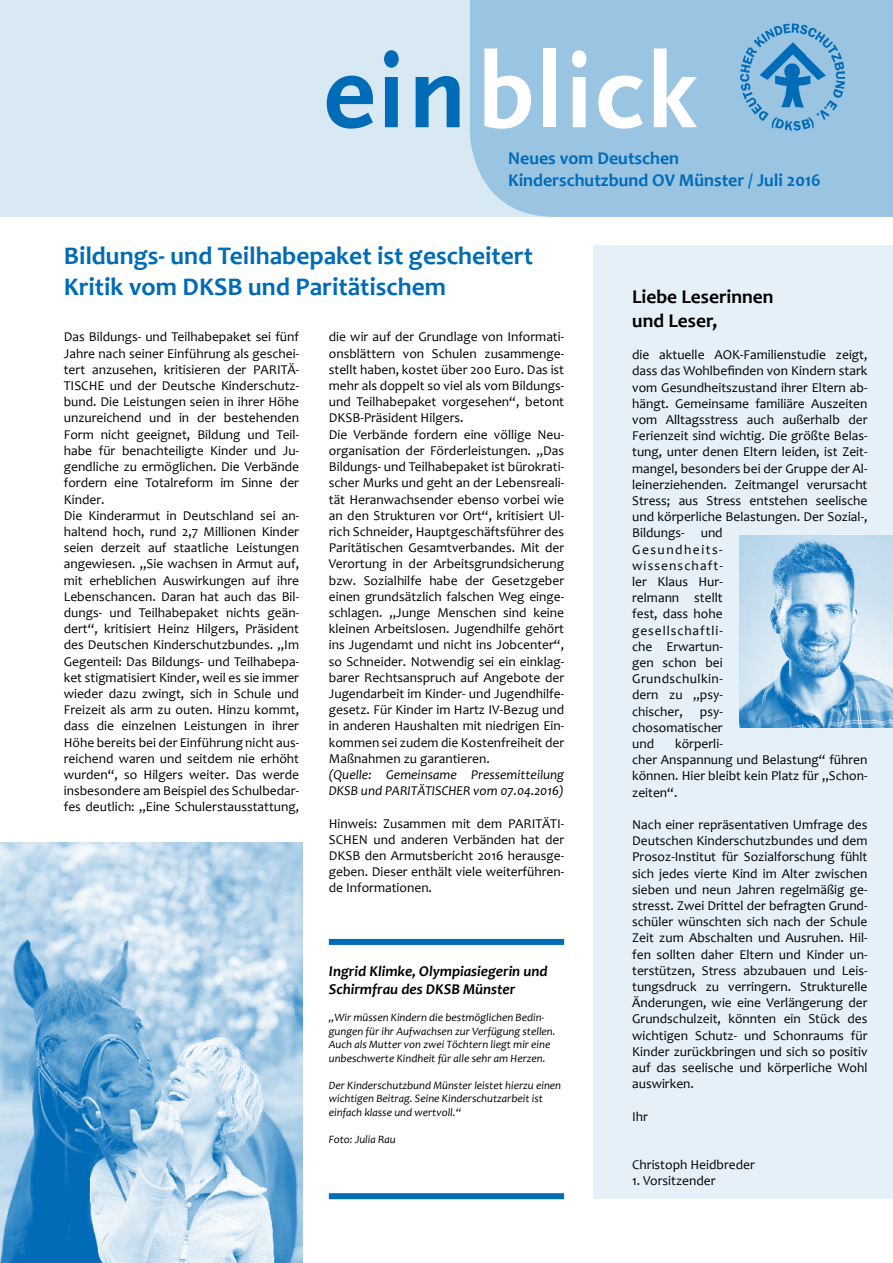
<style>
.page{position:relative;width:893px;height:1263px;background:#fff}
.page>*{position:absolute;margin:0;border:0;box-sizing:border-box;transform-origin:0 0}
.t1{font:700 108px "Scala Sans";letter-spacing:.03em;color:#fff}
.t2{font:700 25.5px/30.6px "Candara";color:#006bb6}
.t3{font:700 19.5px/23.4px "Candara";color:#000}
.t4{font:700 18px/21.6px "Candara";color:#006bb6}
.t5{font:italic 700 15px/18px "Candara";color:#000}
.t6{font:13.5px/16.2px "Candara";color:#000}
.t7{font:italic 13.5px/16.2px "Candara";color:#000}
.t8{font:italic 11.25px/13.5px "Candara";color:#000}
.s1{color:#006bb6}
</style>
<div class="page">
<div style="left:0;top:0;width:893px;height:217px;background:#d9e9f4"></div>
<div style="left:594px;top:246px;width:299px;height:953px;background:#e6f0f8"></div>
<div style="left:329px;top:939px;width:235px;height:6px;background:#006bb6"></div>
<div style="left:329px;top:1193px;width:235px;height:6px;background:#006bb6"></div>
<div style="left:470px;top:0;width:423px;height:217px;background:#99c4e2"></div>
<img style="left:0;top:843px;width:302px;height:420px">
<img style="left:740px;top:536px;width:153px;height:191px">
<img style="left:739px;top:23px;width:109px;height:112px">
<h1 class="t1" style="left:324px;top:34px;width:375px"><span class="s1">ein</span>blick</h1>
<h3 class="t4" style="left:508px;top:147px;width:314px">Neues vom Deutschen<br>Kinderschutzbund OV Münster / Juli 2016</h3>
<h2 class="t2" style="left:64px;top:240px;width:471px">Bildungs- und Teilhabepaket ist gescheitert<br>Kritik vom DKSB und Paritätischem</h2>
<p class="t6" style="left:329px;top:329px;width:237px">die wir auf der Grundlage von Informati&shy;onsblättern von Schulen zusammenge&shy;stellt haben, kostet über 200 Euro. Das ist mehr als doppelt so viel als vom Bildungs&shy;und Teilhabepaket vorgesehen“, betont DKSB-Präsident Hilgers.<br>Die Verbände fordern eine völlige Neu&shy;organisation der Förderleistungen. „Das Bildungs- und Teilhabepaket ist bürokrati&shy;scher Murks und geht an der Lebensreali&shy;tät Heranwachsender ebenso vorbei wie an den Strukturen vor Ort“, kritisiert Ul&shy;rich Schneider, Hauptgeschäftsführer des Paritätischen Gesamtverbandes. Mit der Verortung in der Arbeitsgrundsicherung bzw. Sozialhilfe habe der Gesetzgeber einen grundsätzlich falschen Weg einge&shy;schlagen. „Junge Menschen sind keine kleinen Arbeitslosen. Jugendhilfe gehört ins Jugendamt und nicht ins Jobcenter“, so Schneider. Notwendig sei ein einklag&shy;barer Rechtsanspruch auf Angebote der Jugendarbeit im Kinder- und Jugendhilfe&shy;gesetz. Für Kinder im Hartz IV-Bezug und in anderen Haushalten mit niedrigen Ein&shy;kommen sei zudem die Kostenfreiheit der Maßnahmen zu garantieren.</p>
<p class="t7" style="left:329px;top:766px;width:237px">(Quelle: Gemeinsame Pressemitteilung<br>DKSB und PARITÄTISCHER vom 07.04.2016)</p>
<p class="t6" style="left:329px;top:815px;width:237px;text-align:justify">Hinweis: Zusammen mit dem PARITÄTI-SCHEN und anderen Verbänden hat der DKSB den Armutsbericht 2016 herausge&shy;geben. Dieser enthält viele weiterführen&shy;de Informationen.</p>
<p class="t6" style="left:64px;top:329px;width:237px">Das Bildungs- und Teilhabepaket sei fünf Jahre nach seiner Einführung als geschei&shy;tert anzusehen, kritisieren der PARITÄ-TISCHE und der Deutsche Kinderschutz&shy;bund. Die Leistungen seien in ihrer Höhe unzureichend und in der bestehenden Form nicht geeignet, Bildung und Teil&shy;habe für benachteiligte Kinder und Ju&shy;gendliche zu ermöglichen. Die Verbände fordern eine Totalreform im Sinne der Kinder.<br>Die Kinderarmut in Deutschland sei an&shy;haltend hoch, rund 2,7 Millionen Kinder seien derzeit auf staatliche Leistungen angewiesen. „Sie wachsen in Armut auf, mit erheblichen Auswirkungen auf ihre Lebenschancen. Daran hat auch das Bil&shy;dungs- und Teilhabepaket nichts geän&shy;dert“, kritisiert Heinz Hilgers, Präsident des Deutschen Kinderschutzbundes. „Im Gegenteil: Das Bildungs- und Teilhabepa&shy;ket stigmatisiert Kinder, weil es sie immer wieder dazu zwingt, sich in Schule und Freizeit als arm zu outen. Hinzu kommt, dass die einzelnen Leistungen in ihrer Höhe bereits bei der Einführung nicht aus&shy;reichend waren und seitdem nie erhöht wurden“, so Hilgers weiter. Das werde insbesondere am Beispiel des Schulbedar&shy;fes deutlich: „Eine Schulerstausstattung,</p>
<p class="t5" style="left:329px;top:962px;width:220px">Ingrid Klimke, Olympiasiegerin und<br>Schirmfrau des DKSB Münster</p>
<p class="t8" style="left:329px;top:1011px;width:228px">„Wir müssen Kindern die bestmöglichen Bedin&shy;gungen für ihr Aufwachsen zur Verfügung stellen.<br>Auch als Mutter von zwei Töchtern liegt mir eine unbeschwerte Kindheit für alle sehr am Herzen.</p>
<p class="t8" style="left:329px;top:1078px;width:234px">Der Kinderschutzbund Münster leistet hierzu einen wichtigen Beitrag. Seine Kinderschutzarbeit ist einfach klasse und wertvoll.“</p>
<p class="t8" style="left:329px;top:1132px;width:68px">Foto: Julia Rau</p>
<h3 class="t3" style="left:632px;top:285px;width:143px">Liebe Leserinnen und Leser,</h3>
<p class="t6" style="left:632px;top:346px;width:237px">die aktuelle AOK-Familienstudie zeigt, dass das Wohlbefinden von Kindern stark vom Gesundheitszustand ihrer Eltern ab&shy;hängt. Gemeinsame familiäre Auszeiten vom Alltagsstress auch außerhalb der<br>Ferienzeit sind wichtig. Die größte Belas&shy;tung, unter denen Eltern leiden, ist Zeit&shy;mangel, besonders bei der Gruppe der Al&shy;leinerziehenden. Zeitmangel verursacht<br>Stress; aus Stress entstehen seelische und körperliche Belastungen. Der Sozial-,<br>Bildungs- und<br>Gesundheits-<br>wissenschaft-<br>ler Klaus Hur-<br>relmann stellt<br>fest, dass hohe<br>gesellschaftli-<br>che Erwartun-<br>gen schon bei<br>Grundschulkin-<br>dern zu „psy-<br>chischer,</p>
<p class="t6" style="left:632px;top:703px;width:92px;text-align:justify;text-indent:68px">psy&shy;chosomatischer und</p>
<p class="t6" style="left:632px;top:735px;width:237px;text-indent:43px">körperli-<br>cher Anspannung und Belastung“ führen können. Hier bleibt kein Platz für „Schon&shy;zeiten“.</p>
<p class="t6" style="left:632px;top:816px;width:237px;text-align:justify">Nach einer repräsentativen Umfrage des Deutschen Kinderschutzbundes und dem Prosoz-Institut für Sozialforschung fühlt sich jedes vierte Kind im Alter zwischen sieben und neun Jahren regelmäßig ge&shy;stresst. Zwei Drittel der befragten Grund&shy;schüler wünschten sich nach der Schule Zeit zum Abschalten und Ausruhen. Hil&shy;fen sollten daher Eltern und Kinder un&shy;terstützen, Stress abzubauen und Leis&shy;tungsdruck zu verringern. Strukturelle Änderungen, wie eine Verlängerung der Grundschulzeit, könnten ein Stück des wichtigen Schutz- und Schonraums für Kinder zurückbringen und sich so positiv auf das seelische und körperliche Wohl auswirken.</p>
<p class="t6" style="left:632px;top:1108px;width:17px">Ihr</p>
<p class="t6" style="left:632px;top:1156px;width:124px">Christoph Heidbreder</p>
<p class="t6" style="left:632px;top:1173px;width:85px">1. Vorsitzender</p>
</div>
